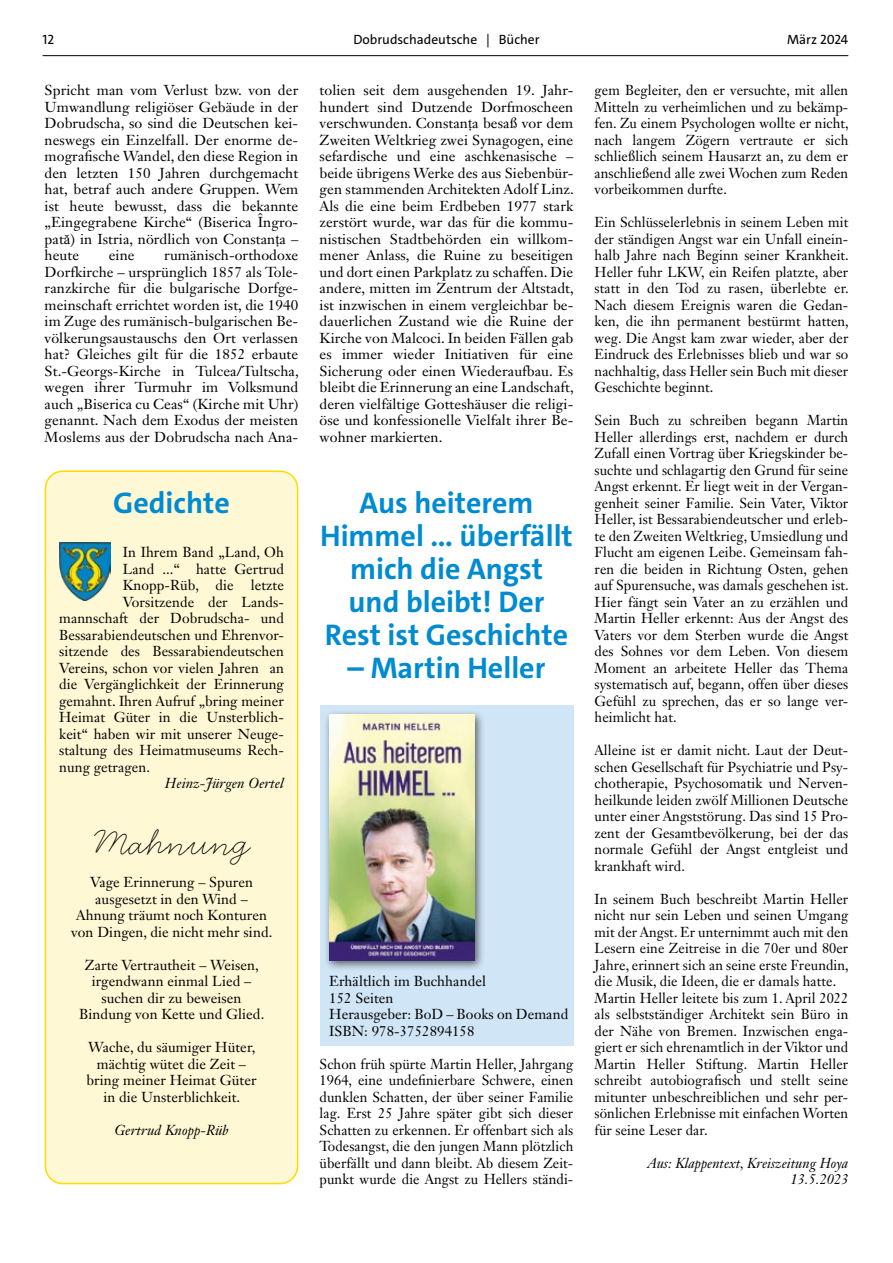
<style>
.page{position:relative;width:893px;height:1263px;background:#fff}
.page>*{position:absolute;margin:0;border:0;box-sizing:border-box;transform-origin:0 0}
.t1{font:100 40.5px "Handsome Pro";letter-spacing:.005em;color:#000}
.t2{font:700 30px/33px "The Sans";color:#008bd1;text-align:center}
.t3{font:14.25px/16.5px "Janson Text LT Std";letter-spacing:.005em;color:#000;text-align:justify}
.t4{font:italic 14.25px/16.5px "Janson Text LT Std";letter-spacing:.005em;color:#000;text-align:right}
.t5{font:13.5px "The Sans";color:#000}
.s1{font-family:"Times New Roman"}
</style>
<div class="page">
<hr style="left:43px;top:55px;width:805px;height:1px;background:#000">
<div style="left:45px;top:471px;width:253px;height:712px;background:#fff8d5;border-radius:17px"></div>
<div style="left:45px;top:470px;width:253px;height:714px;border:2px solid #ffdb00;border-radius:17px"></div>
<img style="left:59px;top:542px;width:51px;height:58px">
<div style="left:320px;top:706px;width:253px;height:340px;background:#d0e5f6"></div>
<div style="left:324px;top:710px;width:162px;height:262px;background:#000;opacity:.6"></div>
<img style="left:329px;top:715px;width:146px;height:245px">
<p class="t5" style="left:43px;top:31px;width:13px">12</p>
<p class="t5" style="left:353px;top:31px;width:188px">Dobrudschadeutsche | Bücher</p>
<p class="t5" style="left:787px;top:31px;width:63px">März 2024</p>
<p class="t3" style="left:45px;top:82px;width:255px">Spricht man vom Verlust bzw. von der Umwandlung religiöser Gebäude in der Dobrudscha, so sind die Deutschen kei&shy;neswegs ein Einzelfall. Der enorme de&shy;mografische Wandel, den diese Region in den letzten 150 Jahren durchgemacht hat, betraf auch andere Gruppen. Wem ist heute bewusst, dass die bekannte „Eingegrabene Kirche“ (Biserica Îngro&shy;pat<span class="s1">ă</span>) in Istria, nördlich von Constan<span class="s1">ț</span>a – heute</p>
<p class="t3" style="left:320px;top:82px;width:256px">tolien seit dem ausgehenden 19. Jahr&shy;hundert sind Dutzende Dorfmoscheen verschwunden. Constan<span class="s1">ț</span>a besaß vor dem Zweiten Weltkrieg zwei Synagogen, eine sefardische und eine aschkenasische – beide übrigens Werke des aus Siebenbür&shy;gen stammenden Architekten Adolf Linz.<br>Als die eine beim Erdbeben 1977 stark zerstört wurde, war das für die kommu&shy;nistischen Stadtbehörden ein willkom&shy;mener Anlass, die Ruine zu beseitigen und dort einen Parkplatz zu schaffen. Die andere, mitten im Zentrum der Altstadt, ist inzwischen in einem vergleichbar be&shy;dauerlichen Zustand wie die Ruine der Kirche von Malcoci. In beiden Fällen gab es immer wieder Initiativen für eine Sicherung oder einen Wiederaufbau. Es bleibt die Erinnerung an eine Landschaft, deren vielfältige Gotteshäuser die religi&shy;öse und konfessionelle Vielfalt ihrer Be&shy;wohner markierten.</p>
<p class="t3" style="left:595px;top:82px;width:256px">gem Begleiter, den er versuchte, mit allen Mitteln zu verheimlichen und zu bekämp&shy;fen. Zu einem Psychologen wollte er nicht, nach langem Zögern vertraute er sich schließlich seinem Hausarzt an, zu dem er anschließend alle zwei Wochen zum Reden vorbeikommen durfte.</p>
<p class="t3" style="left:595px;top:214px;width:256px">Ein Schlüsselerlebnis in seinem Leben mit der ständigen Angst war ein Unfall einein&shy;halb Jahre nach Beginn seiner Krankheit.<br>Heller fuhr LKW, ein Reifen platzte, aber statt in den Tod zu rasen, überlebte er.<br>Nach diesem Ereignis waren die Gedan&shy;ken, die ihn permanent bestürmt hatten, weg. Die Angst kam zwar wieder, aber der Eindruck des Erlebnisses blieb und war so nachhaltig, dass Heller sein Buch mit dieser Geschichte beginnt.</p>
<p class="t3" style="left:595px;top:412px;width:256px">Sein Buch zu schreiben begann Martin Heller allerdings erst, nachdem er durch Zufall einen Vortrag über Kriegskinder be&shy;suchte und schlagartig den Grund für seine Angst erkennt. Er liegt weit in der Vergan&shy;genheit seiner Familie. Sein Vater, Viktor Heller, ist Bessarabiendeutscher und erleb&shy;te den Zweiten Weltkrieg, Umsiedlung und Flucht am eigenen Leibe. Gemeinsam fah&shy;ren die beiden in Richtung Osten, gehen auf Spurensuche, was damals geschehen ist.<br>Hier fängt sein Vater an zu erzählen und Martin Heller erkennt: Aus der Angst des Vaters vor dem Sterben wurde die Angst des Sohnes vor dem Leben. Von diesem Moment an arbeitete Heller das Thema systematisch auf, begann, offen über dieses Gefühl zu sprechen, das er so lange ver&shy;heimlicht hat.</p>
<p class="t3" style="left:595px;top:742px;width:255px">Alleine ist er damit nicht. Laut der Deut&shy;schen Gesellschaft für Psychiatrie und Psy&shy;chotherapie, Psychosomatik und Nerven&shy;heilkunde leiden zwölf Millionen Deutsche unter einer Angststörung. Das sind 15 Pro&shy;zent der Gesamtbevölkerung, bei der das normale Gefühl der Angst entgleist und krankhaft wird.</p>
<p class="t3" style="left:595px;top:890px;width:256px;text-align:left">In seinem Buch beschreibt Martin Heller nicht nur sein Leben und seinen Umgang mit der Angst. Er unternimmt auch mit den Lesern eine Zeitreise in die 70er und 80er Jahre, erinnert sich an seine erste Freundin, die Musik, die Ideen, die er damals hatte.<br>Martin Heller leitete bis zum 1. April 2022 als selbstständiger Architekt sein Büro in der Nähe von Bremen. Inzwischen enga&shy;giert er sich ehrenamtlich in der Viktor und Martin Heller Stiftung. Martin Heller schreibt autobiografisch und stellt seine mitunter unbeschreiblichen und sehr per&shy;sönlichen Erlebnisse mit einfachen Worten für seine Leser dar.</p>
<p class="t4" style="left:647px;top:1155px;width:202px">Aus: Klappentext, Kreiszeitung Hoya<br>13.5.2023</p>
<p class="t3" style="left:45px;top:247px;width:256px;text-indent:120px">rumänisch-orthodoxe Dorfkirche – ursprünglich 1857 als Tole&shy;ranzkirche für die bulgarische Dorfge&shy;meinschaft errichtet worden ist, die 1940 im Zuge des rumänisch-bulgarischen Be&shy;völkerungsaustauschs den Ort verlassen hat? Gleiches gilt für die 1852 erbaute St.-Georgs-Kirche in Tulcea/Tultscha, wegen ihrer Turmuhr im Volksmund auch „Biserica cu Ceas“ (Kirche mit Uhr) genannt. Nach dem Exodus der meisten Moslems aus der Dobrudscha nach Ana-</p>
<p class="t3" style="left:109px;top:247px;width:27px">eine</p>
<h2 class="t2" style="left:113px;top:487px;width:118px">Gedichte</h2>
<h2 class="t2" style="left:320px;top:487px;width:254px">Aus heiterem<br>Himmel ... überfällt mich die Angst<br>und bleibt! Der<br>Rest ist Geschichte</h2>
<h2 class="t2" style="left:348px;top:652px;width:199px">– Martin Heller</h2>
<p class="t3" style="left:123px;top:544px;width:163px">In Ihrem Band „Land, Oh</p>
<p class="t3" style="left:123px;top:560px;width:163px">Land ...“ hatte Gertrud</p>
<p class="t3" style="left:123px;top:577px;width:163px">Knopp-Rüb, die letzte</p>
<p class="t3" style="left:123px;top:593px;width:163px">Vorsitzende der Lands-</p>
<p class="t3" style="left:59px;top:610px;width:226px">mannschaft der Dobrudscha- und</p>
<p class="t3" style="left:59px;top:626px;width:226px">Bessarabiendeutschen und Ehrenvor-</p>
<p class="t3" style="left:59px;top:643px;width:226px">sitzende des Bessarabiendeutschen</p>
<p class="t3" style="left:59px;top:659px;width:226px">Vereins, schon vor vielen Jahren an</p>
<p class="t3" style="left:59px;top:676px;width:226px">die Vergänglichkeit der Erinnerung</p>
<p class="t3" style="left:59px;top:692px;width:226px">gemahnt. Ihren Aufruf „bring meiner</p>
<p class="t3" style="left:59px;top:709px;width:226px">Heimat Güter in die Unsterblich-</p>
<p class="t3" style="left:59px;top:725px;width:226px">keit“ haben wir mit unserer Neuge-</p>
<p class="t3" style="left:59px;top:742px;width:226px">staltung des Heimatmuseums Rech-</p>
<p class="t3" style="left:59px;top:758px;width:92px">nung getragen.</p>
<p class="t4" style="left:165px;top:775px;width:120px">Heinz-Jürgen Oertel</p>
<h1 class="t1" style="left:93px;top:820px;width:159px">Mahnung</h1>
<p class="t3" style="left:71px;top:874px;width:203px;text-align:center">Vage Erinnerung – Spuren ausgesetzt in den Wind –<br>Ahnung träumt noch Konturen von Dingen, die nicht mehr sind.</p>
<p class="t3" style="left:79px;top:956px;width:187px;text-align:center">Zarte Vertrautheit – Weisen, irgendwann einmal Lied – suchen dir zu beweisen<br>Bindung von Kette und Glied.</p>
<p class="t3" style="left:87px;top:1039px;width:172px;text-align:center">Wache, du säumiger Hüter, mächtig wütet die Zeit – bring meiner Heimat Güter in die Unsterblichkeit.</p>
<p class="t4" style="left:114px;top:1122px;width:116px">Gertrud Knopp-Rüb</p>
<p class="t3" style="left:329px;top:973px;width:241px;text-align:left">Erhältlich im Buchhandel<br>152 Seiten<br>Herausgeber: BoD – Books on Demand<br>ISBN: 978-3752894158</p>
<p class="t3" style="left:320px;top:1055px;width:255px">Schon früh spürte Martin Heller, Jahrgang 1964, eine undefinierbare Schwere, einen dunklen Schatten, der über seiner Familie lag. Erst 25 Jahre später gibt sich dieser Schatten zu erkennen. Er offenbart sich als Todesangst, die den jungen Mann plötzlich überfällt und dann bleibt. Ab diesem Zeit&shy;punkt wurde die Angst zu Hellers ständi-</p>
</div>
